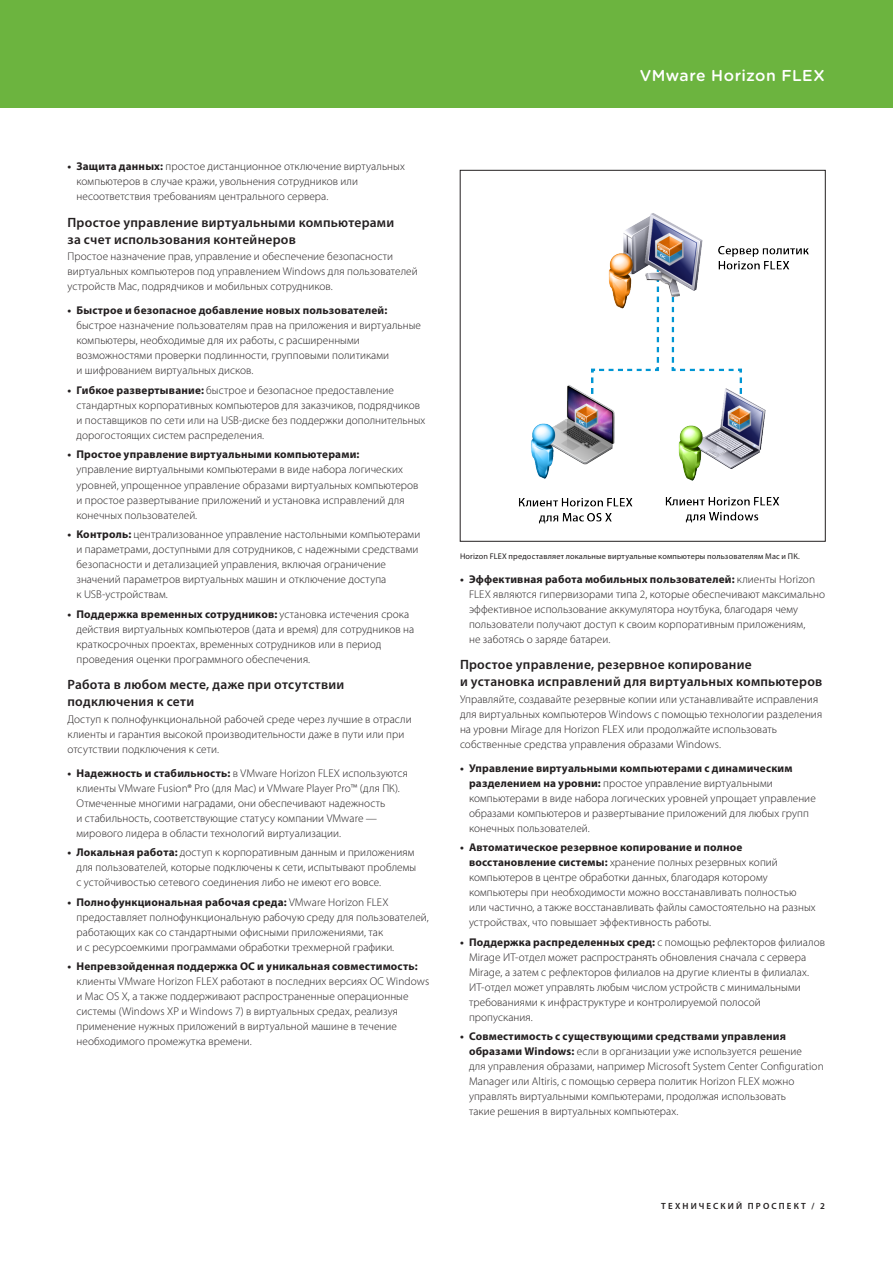
<style>
.page{position:relative;width:893px;height:1263px;background:#fff}
.page>*{position:absolute;margin:0;border:0;box-sizing:border-box;transform-origin:0 0}
._2a_Document_Title{font:500 15.75px "Gotham Rounded";letter-spacing:.025em;color:#fff}
._4b_Subhead_2{font:600 13.5px/17.2px "Myriad Pro";letter-spacing:.02em;color:#231f20}
._5a_Body{font:300 11.25px/15px "Myriad Pro";letter-spacing:.01em;color:#231f20}
.Folio{font:600 9px "Myriad Pro";letter-spacing:.235em;color:#231f20}
.Caption{font:8.25px "Myriad Pro";letter-spacing:.02em;color:#231f20}
.s1{font-weight:700}
</style>
<div class="page">
<div style="left:0;top:0;width:893px;height:108px;background:#6cb43f"></div>
<img style="left:519px;top:213px;width:289px;height:311px">
<p class="_2a_Document_Title" style="left:640px;top:64px;width:186px">VMware Horizon FLEX</p>
<p class="_5a_Body" style="left:76px;top:159px;width:330px;text-indent:-9px"><span class="s1">• Защита данных:</span> простое дистанционное отключение виртуальных компьютеров в случае кражи, увольнения сотрудников или несоответствия требованиям центрального сервера.</p>
<p class="_4b_Subhead_2" style="left:68px;top:213px;width:328px">Простое управление виртуальными компьютерами за счет использования контейнеров</p>
<p class="_5a_Body" style="left:68px;top:249px;width:352px">Простое назначение прав, управление и обеспечение безопасности виртуальных компьютеров под управлением Windows для пользователей устройств Mac, подрядчиков и мобильных сотрудников.</p>
<p class="_5a_Body" style="left:76px;top:303px;width:346px;text-indent:-9px"><span class="s1">• Быстрое и безопасное добавление новых пользователей: </span>быстрое назначение пользователям прав на приложения и виртуальные компьютеры, необходимые для их работы, с расширенными возможностями проверки подлинности, групповыми политиками<br>и шифрованием виртуальных дисков.</p>
<p class="_5a_Body" style="left:76px;top:383px;width:350px;text-indent:-9px"><span class="s1">• Гибкое развертывание:</span> быстрое и безопасное предоставление стандартных корпоративных компьютеров для заказчиков, подрядчиков и поставщиков по сети или на USB-диске без поддержки дополнительных дорогостоящих систем распределения.</p>
<p class="_5a_Body" style="left:76px;top:447px;width:344px;text-indent:-9px"><span class="s1">• Простое управление виртуальными компьютерами: </span>управление виртуальными компьютерами в виде набора логических уровней, упрощенное управление образами виртуальных компьютеров и простое развертывание приложений и установка исправлений для конечных пользователей.</p>
<p class="_5a_Body" style="left:76px;top:527px;width:345px;text-indent:-9px"><span class="s1">• Контроль:</span> централизованное управление настольными компьютерами и параметрами, доступными для сотрудников, с надежными средствами безопасности и детализацией управления, включая ограничение значений параметров виртуальных машин и отключение доступа<br>к USB-устройствам.</p>
<p class="_5a_Body" style="left:76px;top:606px;width:339px;text-indent:-9px"><span class="s1">• Поддержка временных сотрудников:</span> установка истечения срока действия виртуальных компьютеров (дата и время) для сотрудников на краткосрочных проектах, временных сотрудников или в период проведения оценки программного обеспечения.</p>
<p class="_4b_Subhead_2" style="left:68px;top:675px;width:278px">Работа в любом месте, даже при отсутствии подключения к сети</p>
<p class="_5a_Body" style="left:68px;top:711px;width:346px">Доступ к полнофункциональной рабочей среде через лучшие в отрасли клиенты и гарантия высокой производительности даже в пути или при отсутствии подключения к сети.</p>
<p class="_5a_Body" style="left:76px;top:765px;width:333px;text-indent:-9px"><span class="s1">• Надежность и стабильность:</span> в VMware Horizon FLEX используются клиенты VMware Fusion® Pro (для Mac) и VMware Player Pro™ (для ПК).<br>Отмеченные многими наградами, они обеспечивают надежность<br>и стабильность, соответствующие статусу компании VMware — мирового лидера в области технологий виртуализации.</p>
<p class="_5a_Body" style="left:76px;top:845px;width:341px;text-indent:-9px"><span class="s1">• Локальная работа:</span> доступ к корпоративным данным и приложениям для пользователей, которые подключены к сети, испытывают проблемы с устойчивостью сетевого соединения либо не имеют его вовсе.</p>
<p class="_5a_Body" style="left:76px;top:894px;width:354px;text-indent:-9px"><span class="s1">• Полнофункциональная рабочая среда:</span> VMware Horizon FLEX предоставляет полнофункциональную рабочую среду для пользователей, работающих как со стандартными офисными приложениями, так<br>и с ресурсоемкими программами обработки трехмерной графики.</p>
<p class="_5a_Body" style="left:76px;top:959px;width:354px;text-indent:-9px"><span class="s1">• Непревзойденная поддержка ОС и уникальная совместимость: </span>клиенты VMware Horizon FLEX работают в последних версиях ОС Windows и Mac OS X, а также поддерживают распространенные операционные системы (Windows XP и Windows 7) в виртуальных средах, реализуя применение нужных приложений в виртуальной машине в течение необходимого промежутка времени.</p>
<p class="Caption" style="left:460px;top:551px;width:341px">Horizon FLEX предоставляет локальные виртуальные компьютеры пользователям Mac и ПК.</p>
<p class="_5a_Body" style="left:469px;top:571px;width:357px;text-indent:-9px"><span class="s1">• Эффективная работа мобильных пользователей:</span> клиенты Horizon FLEX являются гипервизорами типа 2, которые обеспечивают максимально эффективное использование аккумулятора ноутбука, благодаря чему пользователи получают доступ к своим корпоративным приложениям,<br>не заботясь о заряде батареи.</p>
<p class="_4b_Subhead_2" style="left:460px;top:656px;width:364px">Простое управление, резервное копирование<br>и установка исправлений для виртуальных компьютеров</p>
<p class="_5a_Body" style="left:460px;top:691px;width:364px">Управляйте, создавайте резервные копии или устанавливайте исправления для виртуальных компьютеров Windows с помощью технологии разделения на уровни Mirage для Horizon FLEX или продолжайте использовать собственные средства управления образами Windows.</p>
<p class="_5a_Body" style="left:469px;top:760px;width:348px;text-indent:-9px"><span class="s1">• Управление виртуальными компьютерами с динамическим разделением на уровни:</span> простое управление виртуальными компьютерами в виде набора логических уровней упрощает управление образами компьютеров и развертывание приложений для любых групп конечных пользователей.</p>
<p class="_5a_Body" style="left:469px;top:840px;width:348px;text-indent:-9px"><span class="s1">• Автоматическое резервное копирование и полное восстановление системы:</span> хранение полных резервных копий компьютеров в центре обработки данных, благодаря которому компьютеры при необходимости можно восстанавливать полностью или частично, а также восстанавливать файлы самостоятельно на разных устройствах, что повышает эффективность работы.</p>
<p class="_5a_Body" style="left:469px;top:934px;width:358px;text-indent:-9px"><span class="s1">• Поддержка распределенных сред:</span> с помощью рефлекторов филиалов Mirage ИТ-отдел может распространять обновления сначала с сервера Mirage, а затем с рефлекторов филиалов на другие клиенты в филиалах.<br>ИТ-отдел может управлять любым числом устройств с минимальными требованиями к инфраструктуре и контролируемой полосой пропускания.</p>
<p class="_5a_Body" style="left:469px;top:1029px;width:356px;text-indent:-9px"><span class="s1">• Совместимость с существующими средствами управления образами Windows:</span> если в организации уже используется решение<br>для управления образами, например Microsoft System Center Configuration Manager или Altiris, с помощью сервера политик Horizon FLEX можно управлять виртуальными компьютерами, продолжая использовать<br>такие решения в виртуальных компьютерах.</p>
<p class="Folio" style="left:661px;top:1200px;width:165px">ТЕХНИЧЕСКИЙ ПРОСПЕКТ / 2</p>
</div>
